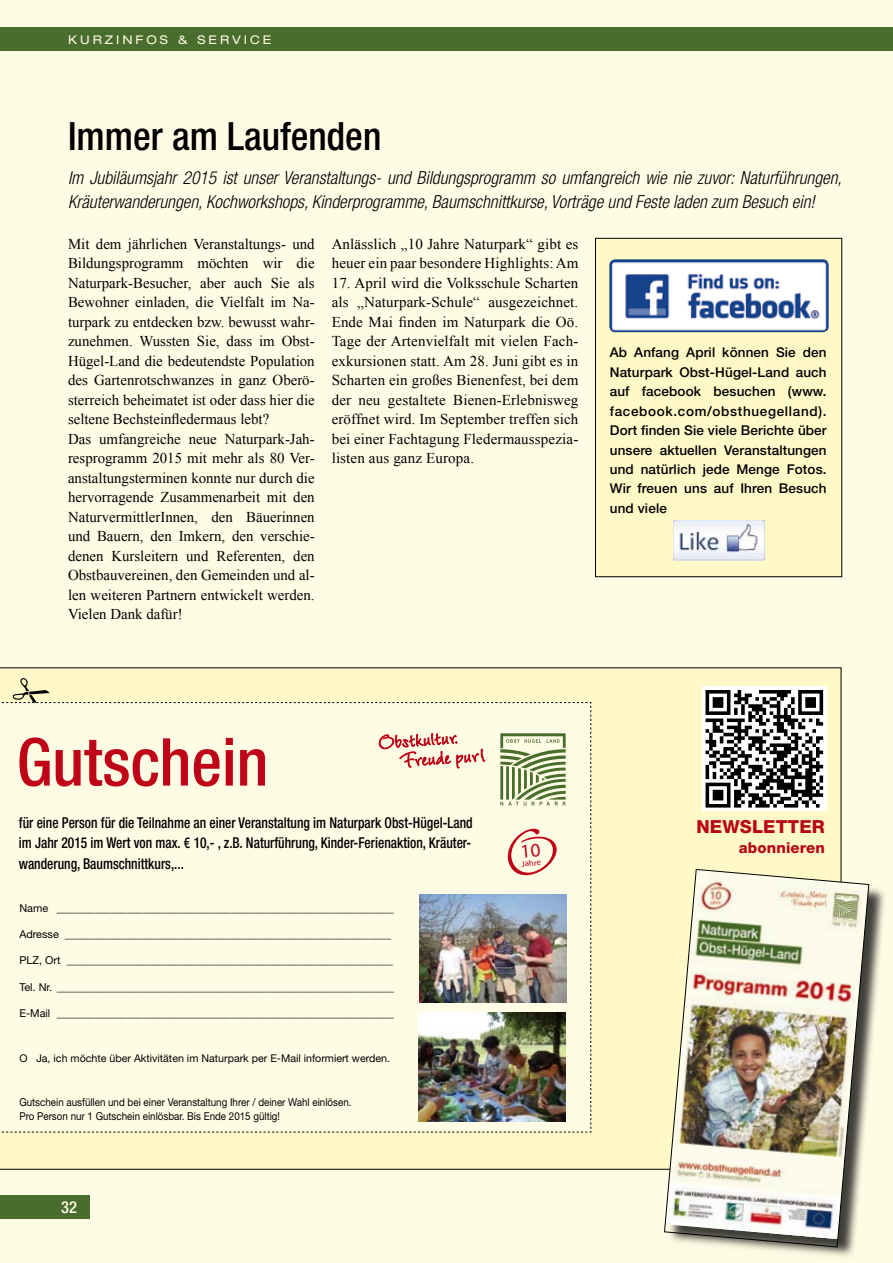
<style>
.page{position:relative;width:893px;height:1263px;background:#fffce5}
.page>*{position:absolute;margin:0;border:0;box-sizing:border-box;transform-origin:0 0}
.t1{font:500 condensed 66.15px "Helvetica Neue";color:#c00418}
.t2{font:500 condensed 39px "Helvetica Neue";color:#000}
.t3{font:italic 300 condensed 18px/24px "Helvetica Neue";color:#000}
.t4{font:800 18px "Helvetica Neue";letter-spacing:.01em;color:#b70718}
.t5{font:500 condensed 16.5px "Helvetica Neue";color:#fffce5}
.t6{font:15px/19.5px "Times New Roman";color:#000}
.t7{font:500 condensed 15px/20.7px "Helvetica Neue";color:#000;text-align:justify;scale:.9 1}
.t8{font:800 15px "Helvetica Neue";letter-spacing:.01em;color:#b70718}
.t9{font:500 13.5px/19.5px "Helvetica Neue";letter-spacing:.01em;color:#000;text-align:justify}
.t10{font:expanded 12px "Helvetica Neue";letter-spacing:.25em;color:#fffce5}
.t11{font:10.8px "Helvetica Neue";color:#000}
.t12{font:10.8px/14.5px "Helvetica Neue";color:#000;scale:.9 1}
.t13{font:10.65px "Helvetica Neue";color:#000}
.t14{font:8.55px "Myriad Pro";color:#c00418}
</style>
<div class="page">
<div style="left:0;top:28px;width:893px;height:23px;background:#496d2c"></div>
<div style="left:0;top:1195px;width:90px;height:23px;background:#496d2c"></div>
<div style="left:0;top:668px;width:841px;height:501px;background:#fff9c7"></div>
<div style="left:702px;top:686px;width:125px;height:125px;background:#fff"></div>
<svg style="left:705px;top:690px;width:118px;height:117px"></svg>
<div style="left:667px;top:871px;width:226px;height:392px;background:#000;opacity:.75"></div>
<img style="left:664px;top:869px;width:205px;height:378px">
<div style="left:595px;top:238px;width:247px;height:339px;background:#fff9c7"></div>
<div style="left:595px;top:238px;width:247px;height:339px;border:1px solid #000"></div>
<img style="left:609px;top:259px;width:220px;height:73px">
<img style="left:673px;top:521px;width:91px;height:39px">
<svg style="left:0;top:678px;width:591px;height:455px"></svg>
<p class="t10" style="left:68px;top:32px;width:205px">KURZI NFOS &amp; SERVI CE</p>
<h2 class="t2" style="left:68px;top:113px;width:315px">Immer am Laufenden</h2>
<p class="t3" style="left:68px;top:166px;width:775px">Im Jubiläumsjahr 2015 ist unser Veranstaltungs- und Bildungsprogramm so umfangreich wie nie zuvor: Naturführungen,<br>Kräuterwanderungen, Kochworkshops, Kinderprogramme, Baumschnittkurse, Vorträge und Feste laden zum Besuch ein!</p>
<p class="t6" style="left:68px;top:234px;width:248px">Mit dem jährlichen Veranstaltungs- und Bildungsprogramm möchten wir die Naturpark-Besucher, aber auch Sie als Bewohner einladen, die Vielfalt im Na&shy;turpark zu entdecken bzw. bewusst wahr&shy;zunehmen. Wussten Sie, dass im Obst-Hügel-Land die bedeutendste Population des Gartenrotschwanzes in ganz Oberö&shy;sterreich beheimatet ist oder dass hier die seltene Bechsteinfledermaus lebt?<br>Das umfangreiche neue Naturpark-Jah&shy;resprogramm 2015 mit mehr als 80 Ver&shy;anstaltungsterminen konnte nur durch die hervorragende Zusammenarbeit mit den NaturvermittlerInnen, den Bäuerinnen und Bauern, den Imkern, den verschie&shy;denen Kursleitern und Referenten, den Obstbauvereinen, den Gemeinden und al&shy;len weiteren Partnern entwickelt werden.<br>Vielen Dank dafür!</p>
<p class="t6" style="left:332px;top:234px;width:248px">Anlässlich „10 Jahre Naturpark“ gibt es heuer ein paar besondere Highlights: Am</p>
<p class="t6" style="left:332px;top:273px;width:248px;text-align:justify">17. April wird die Volksschule Scharten als „Naturpark-Schule“ ausgezeichnet.<br>Ende Mai finden im Naturpark die Oö.<br>Tage der Artenvielfalt mit vielen Fach&shy;exkursionen statt. Am 28. Juni gibt es in Scharten ein großes Bienenfest, bei dem der neu gestaltete Bienen-Erlebnisweg eröffnet wird. Im September treffen sich bei einer Fachtagung Fledermausspezia&shy;listen aus ganz Europa.</p>
<p class="t9" style="left:610px;top:342px;width:218px">Ab Anfang April können Sie den Naturpark Obst-Hügel-Land auch auf facebook besuchen (www. facebook.com/obsthuegelland).<br>Dort finden Sie viele Berichte über unsere aktuellen Veranstaltungen und natürlich jede Menge Fotos.<br>Wir freuen uns auf Ihren Besuch und viele</p>
<h1 class="t1" style="left:17px;top:723px;width:253px">Gutschein</h1>
<p class="t7" style="left:19px;top:812px;width:506px">für eine Person für die Teilnahme an einer Veranstaltung im Naturpark Obst-Hügel-Land im Jahr 2015 im Wert von max. € 10,- , z.B. Naturführung, Kinder-Ferienaktion, Kräuter&shy;wanderung, Baumschnittkurs,...</p>
<p class="t11" style="left:19px;top:901px;width:376px">Name ______________________________________________________________</p>
<p class="t11" style="left:19px;top:928px;width:373px">Adresse ____________________________________________________________</p>
<p class="t11" style="left:19px;top:954px;width:375px">PLZ, Ort ____________________________________________________________</p>
<p class="t11" style="left:19px;top:980px;width:376px">Tel. Nr. ______________________________________________________________</p>
<p class="t11" style="left:19px;top:1006px;width:376px">E-Mail ______________________________________________________________</p>
<p class="t13" style="left:19px;top:1051px;width:372px">O Ja, ich möchte über Aktivitäten im Naturpark per E-Mail informiert werden.</p>
<p class="t12" style="left:19px;top:1094px;width:371px">Gutschein ausfüllen und bei einer Veranstaltung Ihrer / deiner Wahl einlösen.<br>Pro Person nur 1 Gutschein einlösbar. Bis Ende 2015 gültig!</p>
<p class="t5" style="left:61px;top:1197px;width:17px">32</p>
<p class="t14" style="left:521px;top:858px;width:21px;rotate:-5deg">Jahre</p>
<p class="t4" style="left:696px;top:816px;width:117px">NEWSLETTER</p>
<p class="t8" style="left:739px;top:838px;width:88px">abonnieren</p>
</div>
